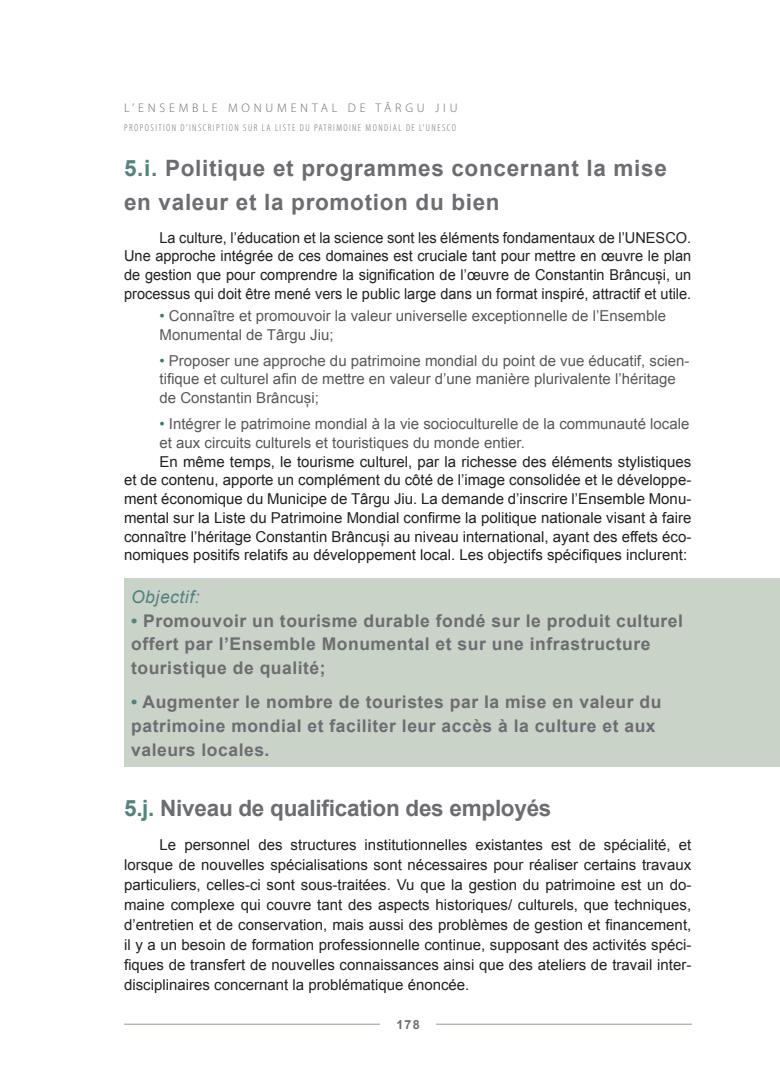
<style>
.page{position:relative;width:780px;height:1088px;background:#fff}
.page>*{position:absolute;margin:0;border:0;box-sizing:border-box;transform-origin:0 0}
.t1{font:700 22.5px/33.8px "Arial";letter-spacing:.03em;color:#6c6d70}
.t2{font:700 22.5px "Arial";letter-spacing:-.01em;color:#6c6d70}
.t3{font:700 17.5px/23.8px "Arial";letter-spacing:.03em;color:#6c6d70}
.t4{font:italic 17.5px "Arial";letter-spacing:.03em;color:#53837f}
.t5{font:15px/18.8px "Arial";color:#231f20;text-align:justify}
.t6{font:15px/18.8px "Arial";color:#57585a}
.t7{font:300 12.5px "Myriad Pro";letter-spacing:.305em;color:#6c6d70}
.t8{font:700 12.5px "Arial";color:#6c6d70}
.t9{font:300 condensed 10px "Myriad Pro";letter-spacing:.14em;color:#6c6d70}
.s1{color:#53837f}
.s2{color:#317974}
</style>
<div class="page">
<hr style="left:436px;top:1024px;width:256px;height:1px;background:#999584">
<hr style="left:124px;top:1024px;width:256px;height:1px;background:#999584">
<div style="left:124px;top:579px;width:656px;height:188px;background:#cad3c8"></div>
<p class="t7" style="left:124px;top:101px;width:335px">L’ENSEMBLE MONUMENTAL DE TÂRGU JIU</p>
<p class="t9" style="left:124px;top:122px;width:333px">PROPOSITION D’INSCRIPTION SUR LA LISTE DU PATRIMOINE MONDIAL DE L’UNESCO</p>
<h1 class="t1" style="left:124px;top:152px;width:544px"><span class="s1">5.i.</span> Politique et programmes concernant la mise en valeur et la promotion du bien</h1>
<p class="t5" style="left:124px;top:228px;width:568px;text-indent:35px">La culture, l’éducation et la science sont les éléments fondamentaux de l’UNESCO.<br>Une approche intégrée de ces domaines est cruciale tant pour mettre en œuvre le plan de gestion que pour comprendre la signification de l’œuvre de Constantin Brâncuși, un processus qui doit être mené vers le public large dans un format inspiré, attractif et utile.</p>
<p class="t6" style="left:159px;top:307px;width:508px"><span class="s2">•</span> Connaître et promouvoir la valeur universelle exceptionnelle de l’Ensemble<br>Monumental de Târgu Jiu;</p>
<p class="t6" style="left:159px;top:351px;width:531px"><span class="s2">•</span> Proposer une approche du patrimoine mondial du point de vue éducatif, scien&shy;tifique et culturel afin de mettre en valeur d’une manière plurivalente l’héritage de Constantin Brâncuși;</p>
<p class="t6" style="left:159px;top:414px;width:531px"><span class="s2">•</span> Intégrer le patrimoine mondial à la vie socioculturelle de la communauté locale et aux circuits culturels et touristiques du monde entier.</p>
<p class="t5" style="left:124px;top:452px;width:568px;text-indent:35px">En même temps, le tourisme culturel, par la richesse des éléments stylistiques et de contenu, apporte un complément du côté de l’image consolidée et le développe&shy;ment économique du Municipe de Târgu Jiu. La demande d’inscrire l’Ensemble Monu&shy;mental sur la Liste du Patrimoine Mondial confirme la politique nationale visant à faire connaître l’héritage Constantin Brâncuși au niveau international, ayant des effets éco&shy;nomiques positifs relatifs au développement local. Les objectifs spécifiques inclurent:</p>
<p class="t4" style="left:131px;top:585px;width:70px">Objectif:</p>
<p class="t3" style="left:131px;top:609px;width:553px"><span class="s1">•</span> Promouvoir un tourisme durable fondé sur le produit culturel offert par l’Ensemble Monumental et sur une infrastructure touristique de qualité;</p>
<p class="t3" style="left:131px;top:691px;width:531px"><span class="s1">•</span> Augmenter le nombre de touristes par la mise en valeur du patrimoine mondial et faciliter leur accès à la culture et aux valeurs locales.</p>
<h1 class="t2" style="left:124px;top:793px;width:429px"><span class="s1">5.j.</span> Niveau de qualification des employés</h1>
<p class="t5" style="left:124px;top:835px;width:568px;line-height:20px;text-indent:35px">Le personnel des structures institutionnelles existantes est de spécialité, et lorsque de nouvelles spécialisations sont nécessaires pour réaliser certains travaux particuliers, celles-ci sont sous-traitées. Vu que la gestion du patrimoine est un do&shy;maine complexe qui couvre tant des aspects historiques/ culturels, que techniques, d’entretien et de conservation, mais aussi des problèmes de gestion et financement, il y a un besoin de formation professionnelle continue, supposant des activités spéci&shy;fiques de transfert de nouvelles connaissances ainsi que des ateliers de travail inter&shy;disciplinaires concernant la problématique énoncée.</p>
<p class="t8" style="left:396px;top:1016px;width:25px">178</p>
</div>
